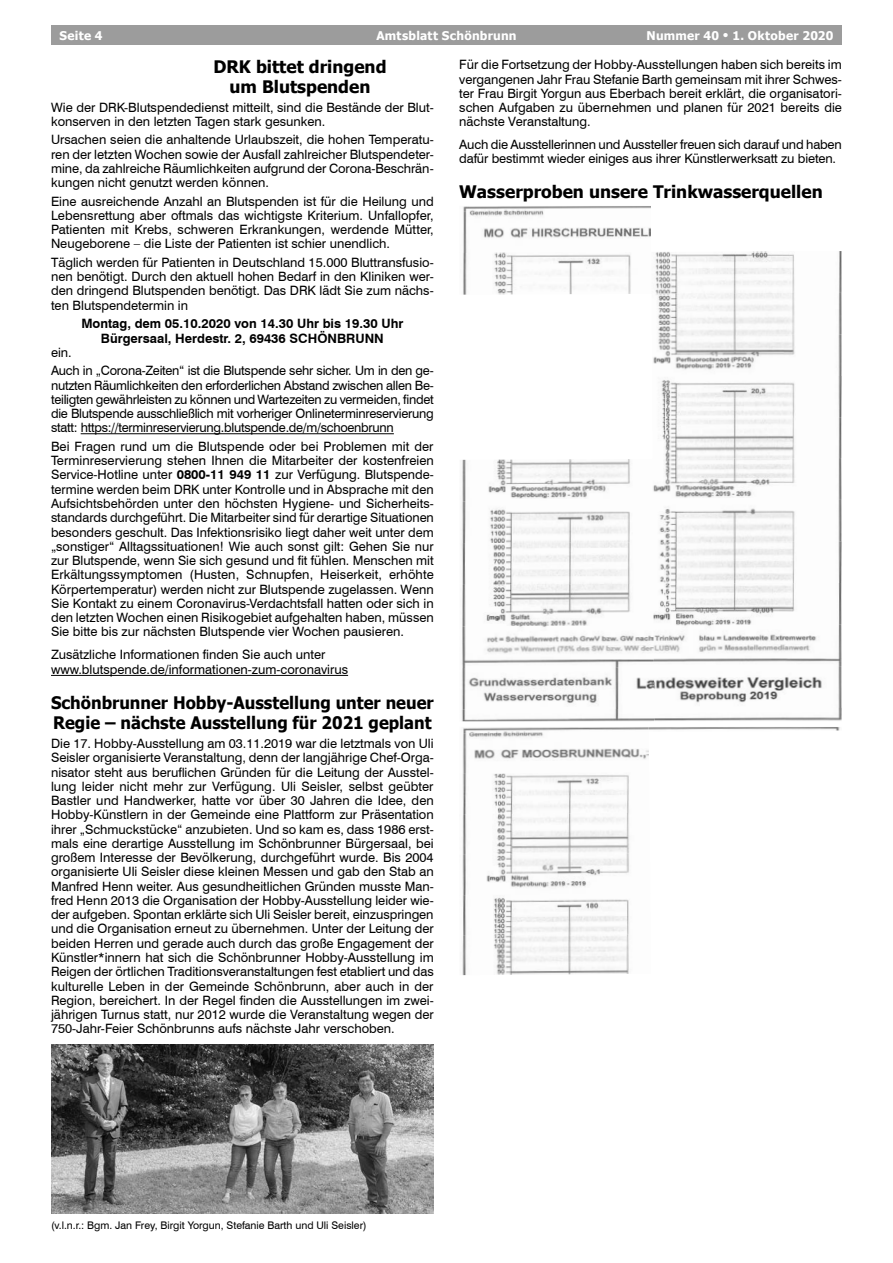
<style>
.page{position:relative;width:893px;height:1263px;background:#fff}
.page>*{position:absolute;margin:0;border:0;box-sizing:border-box;transform-origin:0 0}
.t1{font:700 17.25px/20.2px "Tahoma";color:#000;scale:.96 1}
.t2{font:700 17.25px/20.2px "Tahoma";color:#000;text-align:center}
.t3{font:12.9px/14.2px "Swiss 721 BT";color:#000;text-align:justify}
.t4{font:700 12.9px/14.2px "Swiss 721 BT";color:#000;text-align:center}
.t5{font:12.9px/18.5px "Swiss 721 BT";letter-spacing:-.02em;color:#000}
.t6{font:700 12px "Tahoma";letter-spacing:.02em;color:#fff}
.t7{font:10.5px "Swiss 721 BT";color:#000}
.s1{font-size:9px}
.s2{font-weight:700}
</style>
<div class="page">
<div style="left:51px;top:26px;width:791px;height:19px;background:#9c9c9c"></div>
<hr style="left:81px;top:433px;width:313px;height:1px;background:#000">
<hr style="left:51px;top:675px;width:297px;height:1px;background:#000">
<img style="left:51px;top:1044px;width:383px;height:169px">
<img style="left:463px;top:206px;width:188px;height:89px">
<img style="left:653px;top:251px;width:189px;height:166px">
<img style="left:654px;top:417px;width:188px;height:207px">
<img style="left:461px;top:459px;width:193px;height:262px">
<img style="left:654px;top:624px;width:188px;height:97px">
<img style="left:462px;top:727px;width:187px;height:45px">
<img style="left:462px;top:772px;width:168px;height:81px">
<img style="left:462px;top:853px;width:167px;height:81px">
<img style="left:462px;top:934px;width:167px;height:41px">
<img style="left:649px;top:727px;width:191px;height:4px">
<p class="t6" style="left:60px;top:27px;width:45px">Seite 4</p>
<p class="t6" style="left:376px;top:27px;width:142px">Amtsblatt Schönbrunn</p>
<p class="t6" style="left:647px;top:27px;width:188px">Nummer 40 <span class="s1">•</span> 1. Oktober 2020</p>
<h1 class="t2" style="left:213px;top:57px;width:175px">DRK bittet dringend um Blutspenden</h1>
<p class="t3" style="left:51px;top:99px;width:384px">Wie der DRK-Blutspendedienst mitteilt, sind die Bestände der Blut&shy;konserven in den letzten Tagen stark gesunken.</p>
<p class="t3" style="left:51px;top:132px;width:384px">Ursachen seien die anhaltende Urlaubszeit, die hohen Temperatu&shy;ren der letzten Wochen sowie der Ausfall zahlreicher Blutspendeter&shy;mine, da zahlreiche Räumlichkeiten aufgrund der Corona-Beschrän&shy;kungen nicht genutzt werden können.</p>
<p class="t3" style="left:51px;top:193px;width:384px">Eine ausreichende Anzahl an Blutspenden ist für die Heilung und Lebensrettung aber oftmals das wichtigste Kriterium. Unfallopfer, Patienten mit Krebs, schweren Erkrankungen, werdende Mütter, Neugeborene – die Liste der Patienten ist schier unendlich.</p>
<p class="t3" style="left:51px;top:255px;width:384px">Täglich werden für Patienten in Deutschland 15.000 Bluttransfusio&shy;nen benötigt. Durch den aktuell hohen Bedarf in den Kliniken wer&shy;den dringend Blutspenden benötigt. Das DRK lädt Sie zum nächs&shy;ten Blutspendetermin in</p>
<p class="t4" style="left:81px;top:316px;width:324px">Montag, dem 05.10.2020 von 14.30 Uhr bis 19.30 Uhr<br>Bürgersaal, Herdestr. 2, 69436 SCHÖNBRUNN</p>
<p class="t5" style="left:51px;top:342px;width:384px">ein.<br>Auch in „Corona-Zeiten“ ist die Blutspende sehr sicher. Um in den ge-</p>
<p class="t3" style="left:51px;top:377px;width:384px">nutzten Räumlichkeiten den erforderlichen Abstand zwischen allen Be&shy;teiligten gewährleisten zu können und Wartezeiten zu vermeiden, findet die Blutspende ausschließlich mit vorheriger Onlineterminreservierung statt: https://terminreservierung.blutspende.de/m/schoenbrunn</p>
<p class="t3" style="left:51px;top:439px;width:384px">Bei Fragen rund um die Blutspende oder bei Problemen mit der Terminreservierung stehen Ihnen die Mitarbeiter der kostenfreien Service-Hotline unter <span class="s2">0800-11 949 11</span> zur Verfügung. Blutspende&shy;termine werden beim DRK unter Kontrolle und in Absprache mit den Aufsichtsbehörden unter den höchsten Hygiene- und Sicherheits&shy;standards durchgeführt. Die Mitarbeiter sind für derartige Situationen besonders geschult. Das Infektionsrisiko liegt daher weit unter dem „sonstiger“ Alltagssituationen! Wie auch sonst gilt: Gehen Sie nur zur Blutspende, wenn Sie sich gesund und fit fühlen. Menschen mit Erkältungssymptomen (Husten, Schnupfen, Heiserkeit, erhöhte Körpertemperatur) werden nicht zur Blutspende zugelassen. Wenn Sie Kontakt zu einem Coronavirus-Verdachtsfall hatten oder sich in den letzten Wochen einen Risikogebiet aufgehalten haben, müssen Sie bitte bis zur nächsten Blutspende vier Wochen pausieren.</p>
<p class="t3" style="left:51px;top:647px;width:299px;line-height:14.9px">Zusätzliche Informationen finden Sie auch unter www.blutspende.de/informationen-zum-coronavirus</p>
<h1 class="t1" style="left:51px;top:693px;width:400px">Schönbrunner Hobby-Ausstellung unter neuer<br>Regie – nächste Ausstellung für 2021 geplant</h1>
<p class="t3" style="left:51px;top:736px;width:384px">Die 17. Hobby-Ausstellung am 03.11.2019 war die letztmals von Uli Seisler organisierte Veranstaltung, denn der langjährige Chef-Orga&shy;nisator steht aus beruflichen Gründen für die Leitung der Ausstel&shy;lung leider nicht mehr zur Verfügung. Uli Seisler, selbst geübter Bastler und Handwerker, hatte vor über 30 Jahren die Idee, den Hobby-Künstlern in der Gemeinde eine Plattform zur Präsentation ihrer „Schmuckstücke“ anzubieten. Und so kam es, dass 1986 erst&shy;mals eine derartige Ausstellung im Schönbrunner Bürgersaal, bei großem Interesse der Bevölkerung, durchgeführt wurde. Bis 2004 organisierte Uli Seisler diese kleinen Messen und gab den Stab an Manfred Henn weiter. Aus gesundheitlichen Gründen musste Man&shy;fred Henn 2013 die Organisation der Hobby-Ausstellung leider wie&shy;der aufgeben. Spontan erklärte sich Uli Seisler bereit, einzuspringen und die Organisation erneut zu übernehmen. Unter der Leitung der beiden Herren und gerade auch durch das große Engagement der Künstler*innern hat sich die Schönbrunner Hobby-Ausstellung im Reigen der örtlichen Traditionsveranstaltungen fest etabliert und das kulturelle Leben in der Gemeinde Schönbrunn, aber auch in der Region, bereichert. In der Regel finden die Ausstellungen im zwei&shy;jährigen Turnus statt, nur 2012 wurde die Veranstaltung wegen der 750-Jahr-Feier Schönbrunns aufs nächste Jahr verschoben.</p>
<p class="t3" style="left:459px;top:57px;width:384px">Für die Fortsetzung der Hobby-Ausstellungen haben sich bereits im vergangenen Jahr Frau Stefanie Barth gemeinsam mit ihrer Schwes&shy;ter Frau Birgit Yorgun aus Eberbach bereit erklärt, die organisatori&shy;schen Aufgaben zu übernehmen und planen für 2021 bereits die nächste Veranstaltung.</p>
<p class="t3" style="left:459px;top:137px;width:384px">Auch die Ausstellerinnen und Aussteller freuen sich darauf und haben dafür bestimmt wieder einiges aus ihrer Künstlerwerksatt zu bieten.</p>
<h1 class="t2" style="left:459px;top:183px;width:365px">Wasserproben unsere Trinkwasserquellen</h1>
<p class="t7" style="left:51px;top:1218px;width:317px">(v.l.n.r.: Bgm. Jan Frey, Birgit Yorgun, Stefanie Barth und Uli Seisler)</p>
</div>
